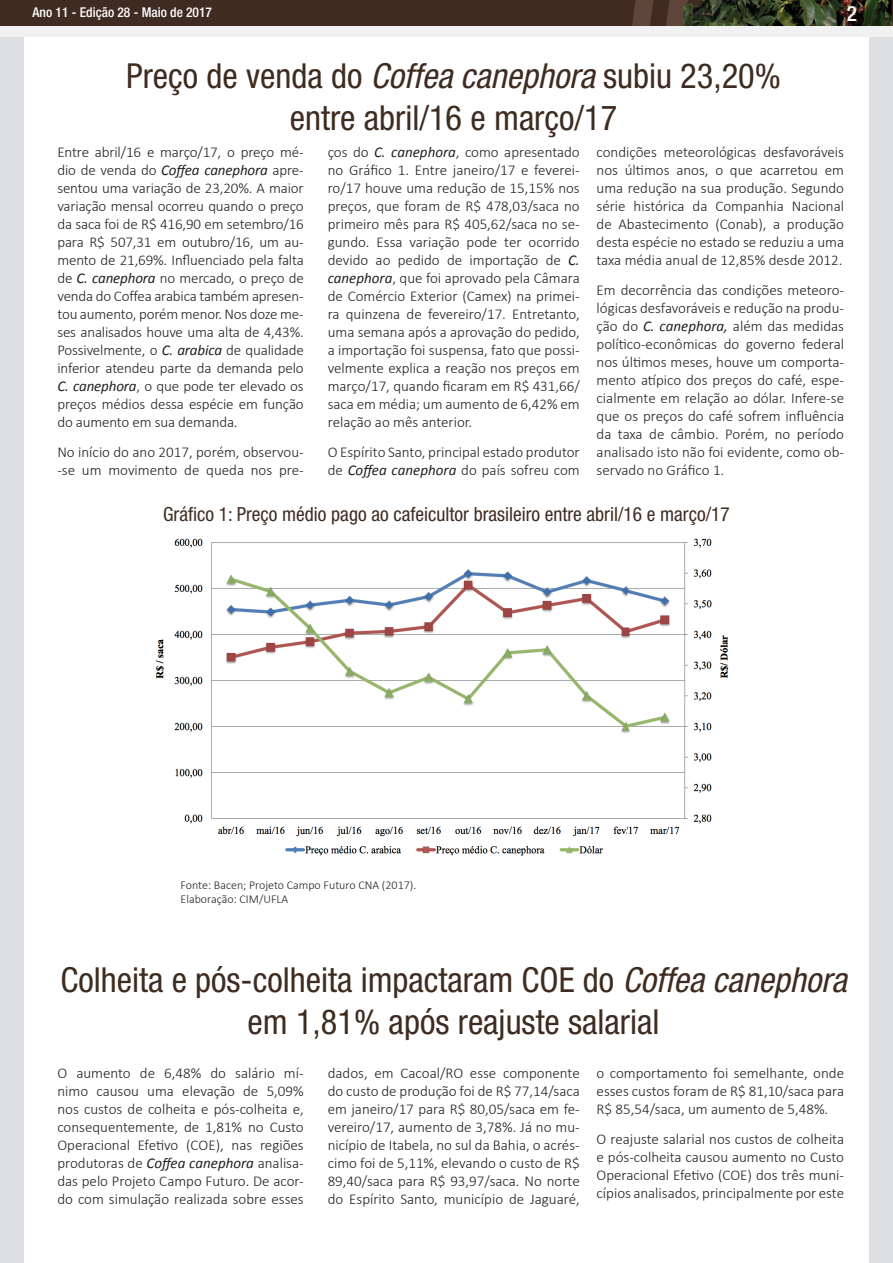
<style>
.page{position:relative;width:893px;height:1263px;background:#fff}
.page>*{position:absolute;margin:0;border:0;box-sizing:border-box;transform-origin:0 0}
.t1{font:condensed 34.5px/41.4px "Helvetica Neue LT Std";color:#3e2c20;text-align:center}
.t2{font:500 condensed 21px "Helvetica Neue LT Std";color:#fff}
.t3{font:condensed 19.5px "Helvetica Neue LT Std";color:#3e2c20}
.t4{font:300 15px/18px "Calibri";color:#231f20;text-align:justify}
.t5{font:500 condensed 13.5px "Helvetica Neue LT Std";color:#fff}
.t6{font:300 12px/14.4px "Calibri";color:#231f20}
.s1{font-style:italic}
.s2{font-weight:400;font-style:italic}
</style>
<div class="page">
<div style="left:0;top:13px;width:893px;height:1250px;background:#dedfe2"></div>
<div style="left:24px;top:13px;width:845px;height:1250px;background:#fff"></div>
<div style="left:0;top:0;width:893px;height:32px;background:#3f2b22"></div>
<img style="left:521px;top:0;width:371px;height:27px">
<img style="left:773px;top:0;width:26px;height:27px">
<img style="left:737px;top:0;width:25px;height:27px">
<img style="left:700px;top:0;width:23px;height:27px">
<img style="left:665px;top:0;width:23px;height:27px">
<img style="left:632px;top:0;width:22px;height:27px">
<div style="left:0;top:27px;width:893px;height:10px;background:#f0f1f0"></div>
<img style="left:155px;top:538px;width:574px;height:318px">
<p class="t5" style="left:33px;top:5px;width:181px">Ano 11 - Edição 28 - Maio de 2017</p>
<h2 class="t2" style="left:847px;top:1px;width:12px">2</h2>
<h1 class="t1" style="left:126px;top:55px;width:656px">Preço de venda do <span class="s1">Coffea canephora</span> subiu 23,20% entre abril/16 e março/17</h1>
<p class="t4" style="left:57px;top:142px;width:248px">Entre abril/16 e março/17, o preço mé&shy;dio de venda do <span class="s2">Coffea canephora</span> apre&shy;sentou uma variação de 23,20%. A maior variação mensal ocorreu quando o preço da saca foi de R$ 416,90 em setembro/16 para R$ 507,31 em outubro/16, um au&shy;mento de 21,69%. Influenciado pela falta de <span class="s2">C. canephora</span> no mercado, o preço de venda do Coffea arabica também apresen&shy;tou aumento, porém menor. Nos doze me&shy;ses analisados houve uma alta de 4,43%.<br>Possivelmente, o <span class="s2">C. arabica</span> de qualidade inferior atendeu parte da demanda pelo <span class="s2">C. canephora</span>, o que pode ter elevado os preços médios dessa espécie em função do aumento em sua demanda.</p>
<p class="t4" style="left:57px;top:443px;width:248px">No início do ano 2017, porém, observou--se um movimento de queda nos pre-</p>
<p class="t4" style="left:328px;top:142px;width:254px">ços do <span class="s2">C. canephora</span>, como apresentado no Gráfico 1. Entre janeiro/17 e feverei&shy;ro/17 houve uma redução de 15,15% nos preços, que foram de R$ 478,03/saca no primeiro mês para R$ 405,62/saca no se&shy;gundo. Essa variação pode ter ocorrido devido ao pedido de importação de <span class="s2">C. canephora</span>, que foi aprovado pela Câmara de Comércio Exterior (Camex) na primei&shy;ra quinzena de fevereiro/17. Entretanto, uma semana após a aprovação do pedido, a importação foi suspensa, fato que possi&shy;velmente explica a reação nos preços em março/17, quando ficaram em R$ 431,66/ saca em média; um aumento de 6,42% em relação ao mês anterior.</p>
<p class="t4" style="left:328px;top:443px;width:254px">O Espírito Santo, principal estado produtor de <span class="s2">Coffea canephora</span> do país sofreu com</p>
<p class="t4" style="left:597px;top:142px;width:249px">condições meteorológicas desfavoráveis nos últimos anos, o que acarretou em uma redução na sua produção. Segundo série histórica da Companhia Nacional de Abastecimento (Conab), a produção desta espécie no estado se reduziu a uma taxa média anual de 12,85% desde 2012.</p>
<p class="t4" style="left:597px;top:281px;width:249px">Em decorrência das condições meteoro&shy;lógicas desfavoráveis e redução na produ&shy;ção do <span class="s2">C. canephora,</span> além das medidas político-econômicas do governo federal nos últimos meses, houve um comporta&shy;mento atípico dos preços do café, espe&shy;cialmente em relação ao dólar. Infere-se que os preços do café sofrem influência da taxa de câmbio. Porém, no período analisado isto não foi evidente, como ob&shy;servado no Gráfico 1.</p>
<h3 class="t3" style="left:163px;top:502px;width:568px">Gráfico 1: Preço médio pago ao cafeicultor brasileiro entre abril/16 e março/17</h3>
<p class="t6" style="left:181px;top:877px;width:237px">Fonte: Bacen; Projeto Campo Futuro CNA (2017).<br>Elaboração: CIM/UFLA</p>
<h1 class="t1" style="left:61px;top:959px;width:788px">Colheita e pós-colheita impactaram COE do <span class="s1">Coffea canephora </span>em 1,81% após reajuste salarial</h1>
<p class="t4" style="left:57px;top:1063px;width:248px">O aumento de 6,48% do salário mí&shy;nimo causou uma elevação de 5,09% nos custos de colheita e pós-colheita e, consequentemente, de 1,81% no Custo Operacional Efetivo (COE), nas regiões produtoras de <span class="s2">Coffea canephora</span> analisa&shy;das pelo Projeto Campo Futuro. De acor&shy;do com simulação realizada sobre esses</p>
<p class="t4" style="left:328px;top:1063px;width:254px">dados, em Cacoal/RO esse componente do custo de produção foi de R$ 77,14/saca em janeiro/17 para R$ 80,05/saca em fe&shy;vereiro/17, aumento de 3,78%. Já no mu&shy;nicípio de Itabela, no sul da Bahia, o acrés&shy;cimo foi de 5,11%, elevando o custo de R$ 89,40/saca para R$ 93,97/saca. No norte do Espírito Santo, município de Jaguaré,</p>
<p class="t4" style="left:597px;top:1063px;width:249px">o comportamento foi semelhante, onde esses custos foram de R$ 81,10/saca para R$ 85,54/saca, um aumento de 5,48%.</p>
<p class="t4" style="left:597px;top:1129px;width:249px">O reajuste salarial nos custos de colheita e pós-colheita causou aumento no Custo Operacional Efetivo (COE) dos três muni&shy;cípios analisados, principalmente por este</p>
</div>
